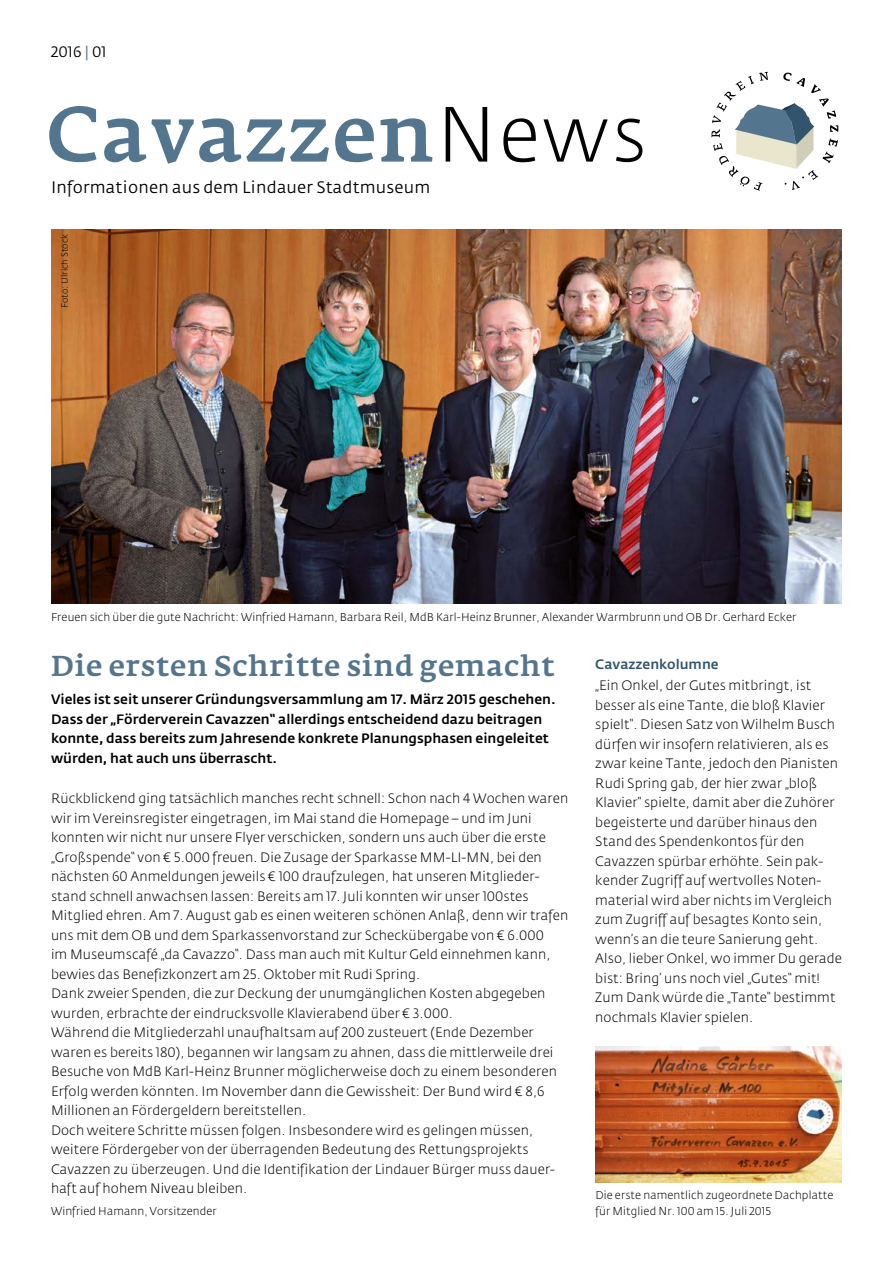
<style>
.page{position:relative;width:893px;height:1263px;background:#fff}
.page>*{position:absolute;margin:0;border:0;box-sizing:border-box;transform-origin:0 0}
.t1{font:500 77.25px "Fedra Serif A";letter-spacing:.03em;color:#54758e}
.t2{font:500 28.5px "Fedra Serif A";letter-spacing:.03em;color:#54758e}
.t3{font:16.5px "Fedra Sans";letter-spacing:.01em;color:#000}
.t4{font:15px "Fedra Sans";letter-spacing:.01em;color:#000}
.t5{font:300 13.5px/19.5px "Fedra Sans";letter-spacing:.01em;color:#000}
.t6{font:500 13.5px/19.5px "Fedra Sans";color:#000}
.t7{font:500 13.5px "Fedra Sans";color:#32546c}
.t8{font:300 11.25px/15.8px "Fedra Sans";letter-spacing:.01em;color:#000}
.t9{font:300 9px "Fedra Sans";letter-spacing:.01em;color:#000}
.s1{color:#54758e}
.s2{font-family:"Fedra Sans";font-weight:300;color:#000}
</style>
<div class="page">
<img style="left:595px;top:1046px;width:247px;height:136px">
<svg style="left:711px;top:72px;width:127px;height:119px"></svg>
<img style="left:51px;top:230px;width:791px;height:374px">
<p class="t4" style="left:51px;top:44px;width:57px">2016 <span class="s1">|</span> 01</p>
<h1 class="t1" style="left:46px;top:90px;width:602px">Cavazzen<span class="s2">News</span></h1>
<p class="t3" style="left:51px;top:179px;width:381px">Informationen aus dem Lindauer Stadtmuseum</p>
<p class="t9" style="left:60px;top:308px;width:76px;rotate:-90deg">Foto: Ulrich Stock</p>
<p class="t8" style="left:51px;top:609px;width:747px">Freuen sich über die gute Nachricht: Winfried Hamann, Barbara Reil, MdB Karl-Heinz Brunner, Alexander Warmbrunn und OB Dr. Gerhard Ecker</p>
<h2 class="t2" style="left:51px;top:649px;width:505px">Die ersten Schritte sind gemacht</h2>
<p class="t6" style="left:51px;top:690px;width:506px">Vieles ist seit unserer Gründungsversammlung am 17. März 2015 geschehen.<br>Dass der „Förderverein Cavazzen“ allerdings entscheidend dazu beitragen konnte, dass bereits zum Jahresende konkrete Planungsphasen eingeleitet würden, hat auch uns überrascht.</p>
<p class="t5" style="left:51px;top:789px;width:519px">Rückblickend ging tatsächlich manches recht schnell: Schon nach 4 Wochen waren wir im Vereinsregister eingetragen, im Mai stand die Homepage – und im Juni konnten wir nicht nur unsere Flyer verschicken, sondern uns auch über die erste „Großspende“ von € 5.000 freuen. Die Zusage der Sparkasse MM-LI-MN, bei den nächsten 60 Anmeldungen jeweils € 100 draufzulegen, hat unseren Mitglieder&shy;stand schnell anwachsen lassen: Bereits am 17. Juli konnten wir unser 100stes Mitglied ehren. Am 7. August gab es einen weiteren schönen Anlaß, denn wir trafen uns mit dem OB und dem Sparkassenvorstand zur Scheckübergabe von € 6.000<br>im Museumscafé „da Cavazzo“. Dass man auch mit Kultur Geld einnehmen kann, bewies das Benefizkonzert am 25. Oktober mit Rudi Spring.<br>Dank zweier Spenden, die zur Deckung der unumgänglichen Kosten abgegeben wurden, erbrachte der eindrucksvolle Klavierabend über € 3.000.<br>Während die Mitgliederzahl unaufhaltsam auf 200 zusteuert (Ende Dezember waren es bereits 180), begannen wir langsam zu ahnen, dass die mittlerweile drei Besuche von MdB Karl-Heinz Brunner möglicherweise doch zu einem besonderen Erfolg werden könnten. Im November dann die Gewissheit: Der Bund wird € 8,6<br>Millionen an Fördergeldern bereitstellen.<br>Doch weitere Schritte müssen folgen. Insbesondere wird es gelingen müssen, weitere Fördergeber von der überragenden Bedeutung des Rettungsprojekts Cavazzen zu überzeugen. Und die Identifikation der Lindauer Bürger muss dauer&shy;haft auf hohem Niveau bleiben.</p>
<p class="t8" style="left:51px;top:1204px;width:167px">Winfried Hamann, Vorsitzender</p>
<p class="t7" style="left:595px;top:657px;width:125px">Cavazzenkolumne</p>
<p class="t5" style="left:595px;top:676px;width:248px">„Ein Onkel, der Gutes mitbringt, ist besser als eine Tante, die bloß Klavier spielt“. Diesen Satz von Wilhelm Busch dürfen wir insofern relativieren, als es zwar keine Tante, jedoch den Pianisten Rudi Spring gab, der hier zwar „bloß Klavier“ spielte, damit aber die Zuhörer begeisterte und darüber hinaus den Stand des Spendenkontos für den Cavazzen spürbar erhöhte. Sein pac&shy;kender Zugriff auf wertvolles Noten&shy;material wird aber nichts im Vergleich zum Zugriff auf besagtes Konto sein, wenn’s an die teure Sanierung geht.<br>Also, lieber Onkel, wo immer Du gerade bist: Bring’ uns noch viel „Gutes“ mit!<br>Zum Dank würde die „Tante“ bestimmt nochmals Klavier spielen.</p>
<p class="t8" style="left:595px;top:1188px;width:239px">Die erste namentlich zugeordnete Dachplatte für Mitglied Nr. 100 am 15. Juli 2015</p>
</div>
